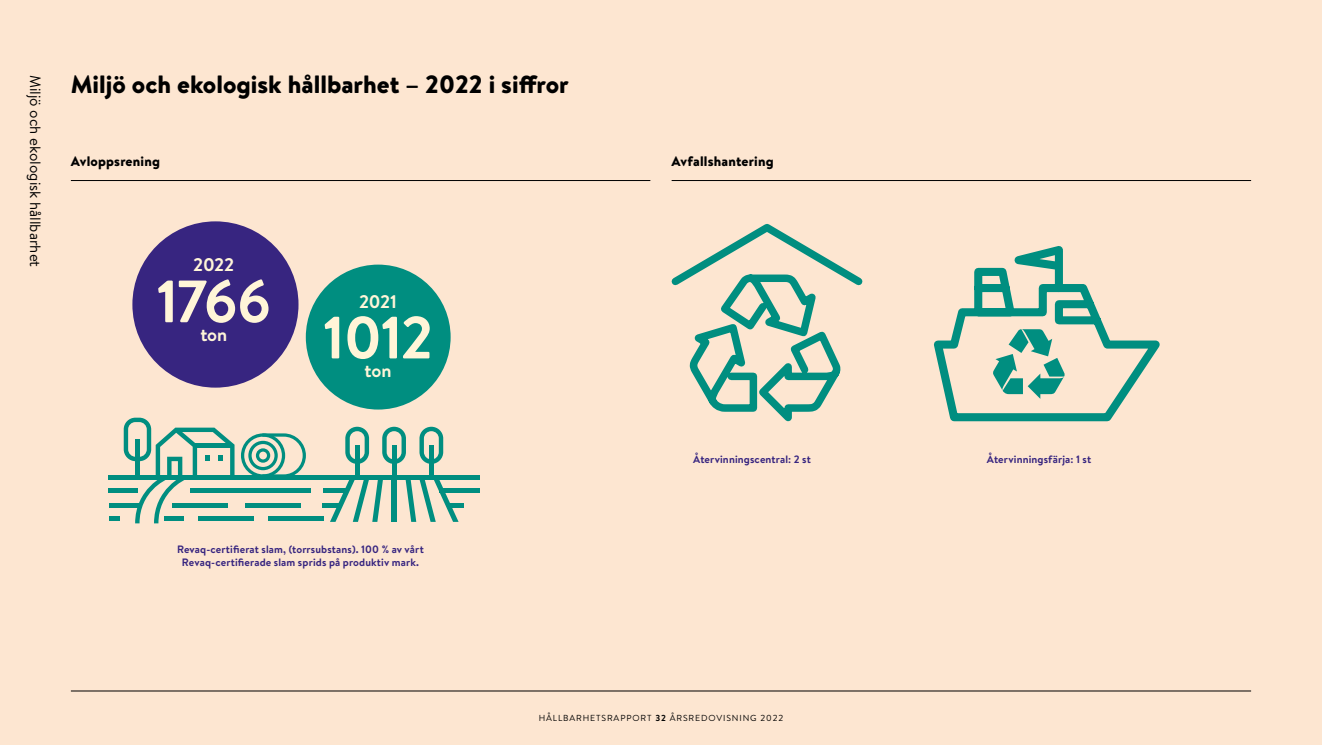
<style>
.page{position:relative;width:1322px;height:745px;background:#fff}
.page>*{position:absolute;margin:0;border:0;box-sizing:border-box;transform-origin:0 0}
.t1{font:700 59.5px "Brandon Text";letter-spacing:-.03em;color:#fff5d8}
.t2{font:900 25px "Brandon Text";color:#000}
.t3{font:700 18.25px "Brandon Text";letter-spacing:-.015em;color:#fff5d8}
.t4{font:15px "Brandon Text";color:#000}
.t5{font:900 13.75px "Brandon Text";letter-spacing:.01em;color:#000}
.t6{font:700 10.62px/12.9px "Brandon Text";letter-spacing:.01em;color:#372580;text-align:center}
.t7{font:8.75px "Brandon Text";letter-spacing:.1em;color:#000}
.s1{font-weight:700}
</style>
<div class="page">
<div style="left:0;top:0;width:1322px;height:744px;background:#fde6d1"></div>
<hr style="left:71px;top:180px;width:579px;height:1px;background:#000">
<hr style="left:671px;top:180px;width:580px;height:1px;background:#000">
<hr style="left:109px;top:475px;width:371px;height:4px;background:#008e80">
<hr style="left:440px;top:488px;width:40px;height:4px;background:#008e80">
<hr style="left:323px;top:488px;width:22px;height:4px;background:#008e80">
<hr style="left:190px;top:488px;width:121px;height:4px;background:#008e80">
<hr style="left:109px;top:503px;width:31px;height:4px;background:#008e80">
<hr style="left:245px;top:503px;width:56px;height:4px;background:#008e80">
<hr style="left:448px;top:503px;width:16px;height:4px;background:#008e80">
<hr style="left:322px;top:503px;width:16px;height:4px;background:#008e80">
<hr style="left:198px;top:516px;width:55px;height:4px;background:#008e80">
<hr style="left:268px;top:516px;width:55px;height:4px;background:#008e80">
<svg style="left:124px;top:417px;width:110px;height:106px"></svg>
<hr style="left:109px;top:488px;width:29px;height:4px;background:#008e80">
<hr style="left:109px;top:516px;width:11px;height:4px;background:#008e80">
<svg style="left:241px;top:433px;width:65px;height:42px"></svg>
<svg style="left:419px;top:426px;width:24px;height:37px"></svg>
<hr style="left:429px;top:445px;width:4px;height:32px;background:#008e80">
<svg style="left:382px;top:426px;width:24px;height:37px"></svg>
<hr style="left:392px;top:445px;width:4px;height:32px;background:#008e80">
<svg style="left:345px;top:426px;width:24px;height:37px"></svg>
<hr style="left:355px;top:445px;width:4px;height:32px;background:#008e80">
<svg style="left:405px;top:479px;width:53px;height:42px"></svg>
<div style="left:392px;top:477px;width:5px;height:44px;background:#008e80"></div>
<svg style="left:330px;top:479px;width:53px;height:42px"></svg>
<div style="left:132px;top:221px;width:166px;height:166px;background:#372580;border-radius:50%"></div>
<div style="left:306px;top:264px;width:145px;height:145px;background:#008e80;border-radius:50%"></div>
<svg style="left:671px;top:223px;width:192px;height:199px"></svg>
<svg style="left:933px;top:268px;width:227px;height:154px"></svg>
<svg style="left:992px;top:329px;width:73px;height:69px"></svg>
<svg style="left:977px;top:246px;width:91px;height:29px"></svg>
<hr style="left:71px;top:690px;width:1180px;height:1px;background:#000">
<h3 class="t4" style="left:46px;top:75px;width:193px;rotate:90deg">Miljö och ekologisk hållbarhet</h3>
<h2 class="t2" style="left:71px;top:66px;width:499px">Miljö och ekologisk hållbarhet – 2022 i siffror</h2>
<p class="t5" style="left:71px;top:151px;width:91px">Avloppsrening</p>
<p class="t5" style="left:671px;top:151px;width:103px">Avfallshantering</p>
<h3 class="t3" style="left:193px;top:251px;width:42px">2022</h3>
<h1 class="t1" style="left:156px;top:260px;width:117px">1766</h1>
<h3 class="t3" style="left:200px;top:322px;width:28px">ton</h3>
<h3 class="t3" style="left:359px;top:288px;width:39px">2021</h3>
<h1 class="t1" style="left:323px;top:296px;width:112px">1012</h1>
<h3 class="t3" style="left:364px;top:358px;width:28px">ton</h3>
<p class="t6" style="left:693px;top:452px;width:119px">Återvinningscentral: 2 st</p>
<p class="t6" style="left:987px;top:452px;width:106px">Återvinningsfärja: 1 st</p>
<p class="t6" style="left:177px;top:542px;width:248px">Revaq-certifierat slam, (torrsubstans). 100 % av vårt<br>Revaq-certifierade slam sprids på produktiv mark.</p>
<p class="t7" style="left:539px;top:711px;width:246px">HÅLLBARHETSRAPPORT <span class="s1">32</span> ÅRSREDOVISNING 2022</p>
</div>
